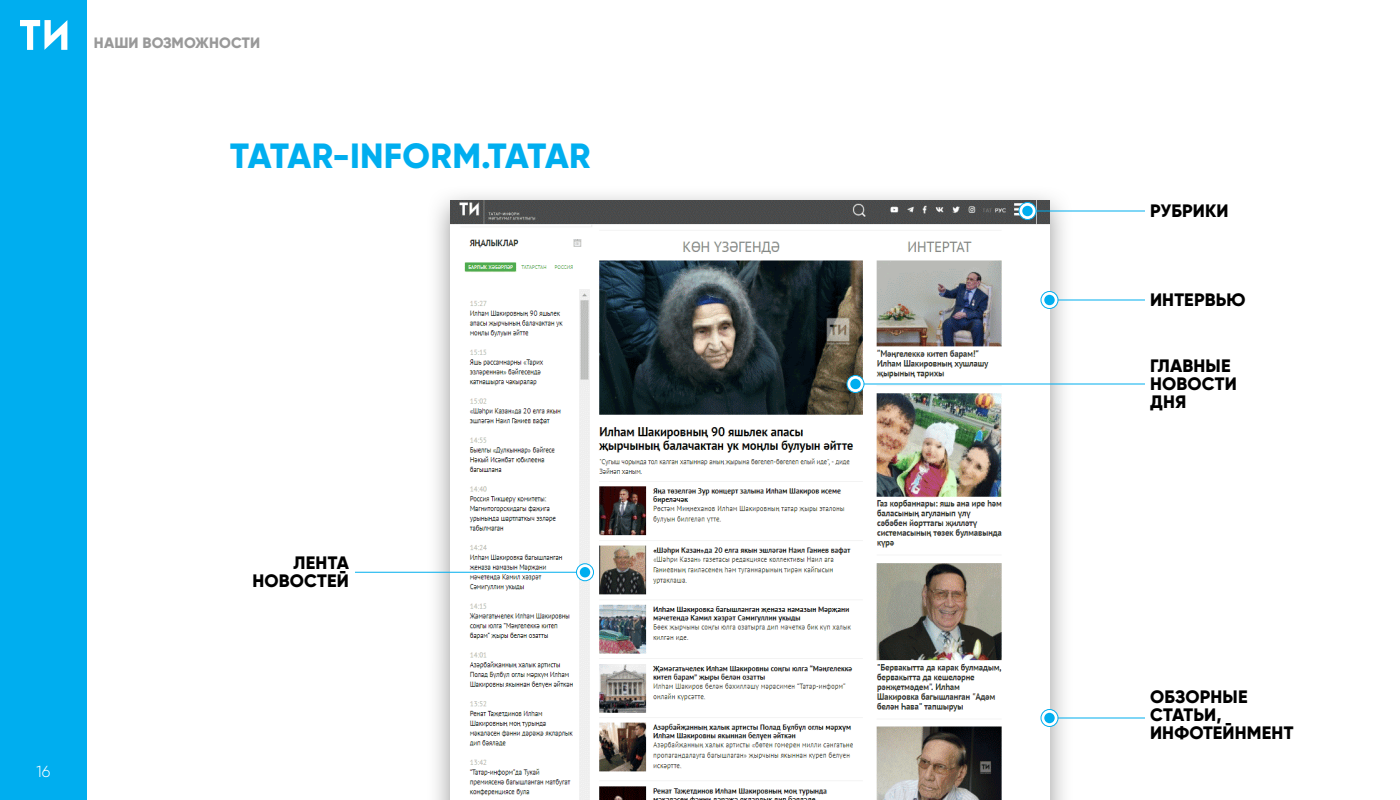
<style>
.page{position:relative;width:1400px;height:800px;background:#fff}
.page>*{position:absolute;margin:0;border:0;box-sizing:border-box;transform-origin:0 0}
.t1{font:800 35px "Gilroy";letter-spacing:.01em;color:#00aeef}
.t2{font:800 18px/18px "Gilroy";letter-spacing:.01em;color:#000}
.t3{font:300 16px "Gilroy";color:#fff}
.t4{font:800 15px "Gilroy";letter-spacing:.01em;color:#999}
</style>
<div class="page">
<img style="left:427px;top:195px;width:646px;height:605px">
<img style="left:450px;top:200px;width:599px;height:600px">
<hr style="left:355px;top:572px;width:230px;height:1px;background:#00aeef">
<svg style="left:576px;top:564px;width:18px;height:17px"></svg>
<div style="left:576px;top:563px;width:18px;height:18px;border:1px solid #00aeef;border-radius:50%"></div>
<div style="left:580px;top:567px;width:10px;height:10px;background:#00aeef;border-radius:50%"></div>
<hr style="left:856px;top:384px;width:289px;height:1px;background:#00aeef">
<svg style="left:847px;top:376px;width:17px;height:16px"></svg>
<div style="left:846px;top:375px;width:18px;height:18px;border:1px solid #00aeef;border-radius:50%"></div>
<div style="left:850px;top:379px;width:11px;height:10px;background:#00aeef;border-radius:50%"></div>
<hr style="left:1028px;top:210px;width:117px;height:2px;background:#00aeef">
<svg style="left:1019px;top:202px;width:17px;height:18px"></svg>
<div style="left:1018px;top:202px;width:18px;height:18px;border:1px solid #00aeef;border-radius:50%"></div>
<div style="left:1022px;top:206px;width:11px;height:10px;background:#00aeef;border-radius:50%"></div>
<hr style="left:1050px;top:300px;width:95px;height:1px;background:#00aeef">
<svg style="left:1041px;top:292px;width:17px;height:16px"></svg>
<div style="left:1040px;top:291px;width:18px;height:18px;border:1px solid #00aeef;border-radius:50%"></div>
<div style="left:1044px;top:295px;width:11px;height:10px;background:#00aeef;border-radius:50%"></div>
<hr style="left:1050px;top:718px;width:95px;height:1px;background:#00aeef">
<svg style="left:1041px;top:710px;width:17px;height:16px"></svg>
<div style="left:1040px;top:709px;width:18px;height:18px;border:1px solid #00aeef;border-radius:50%"></div>
<div style="left:1044px;top:713px;width:11px;height:10px;background:#00aeef;border-radius:50%"></div>
<div style="left:0;top:0;width:87px;height:800px;background:#00aeef"></div>
<svg style="left:20px;top:20px;width:47px;height:30px"></svg>
<p class="t4" style="left:94px;top:33px;width:168px">НАШИ ВОЗМОЖНОСТИ</p>
<h1 class="t1" style="left:230px;top:134px;width:362px">ТАТАR-INFORM.TATAR</h1>
<p class="t3" style="left:37px;top:761px;width:15px">16</p>
<p class="t2" style="left:253px;top:554px;width:98px;text-align:right">ЛЕНТА<br>НОВОСТЕЙ</p>
<p class="t2" style="left:1150px;top:202px;width:80px">РУБРИКИ</p>
<p class="t2" style="left:1150px;top:291px;width:97px">ИНТЕРВЬЮ</p>
<p class="t2" style="left:1150px;top:357px;width:88px">ГЛАВНЫЕ<br>НОВОСТИ<br>ДНЯ</p>
<p class="t2" style="left:1150px;top:688px;width:145px">ОБЗОРНЫЕ<br>СТАТЬИ,<br>ИНФОТЕЙНМЕНТ</p>
</div>
